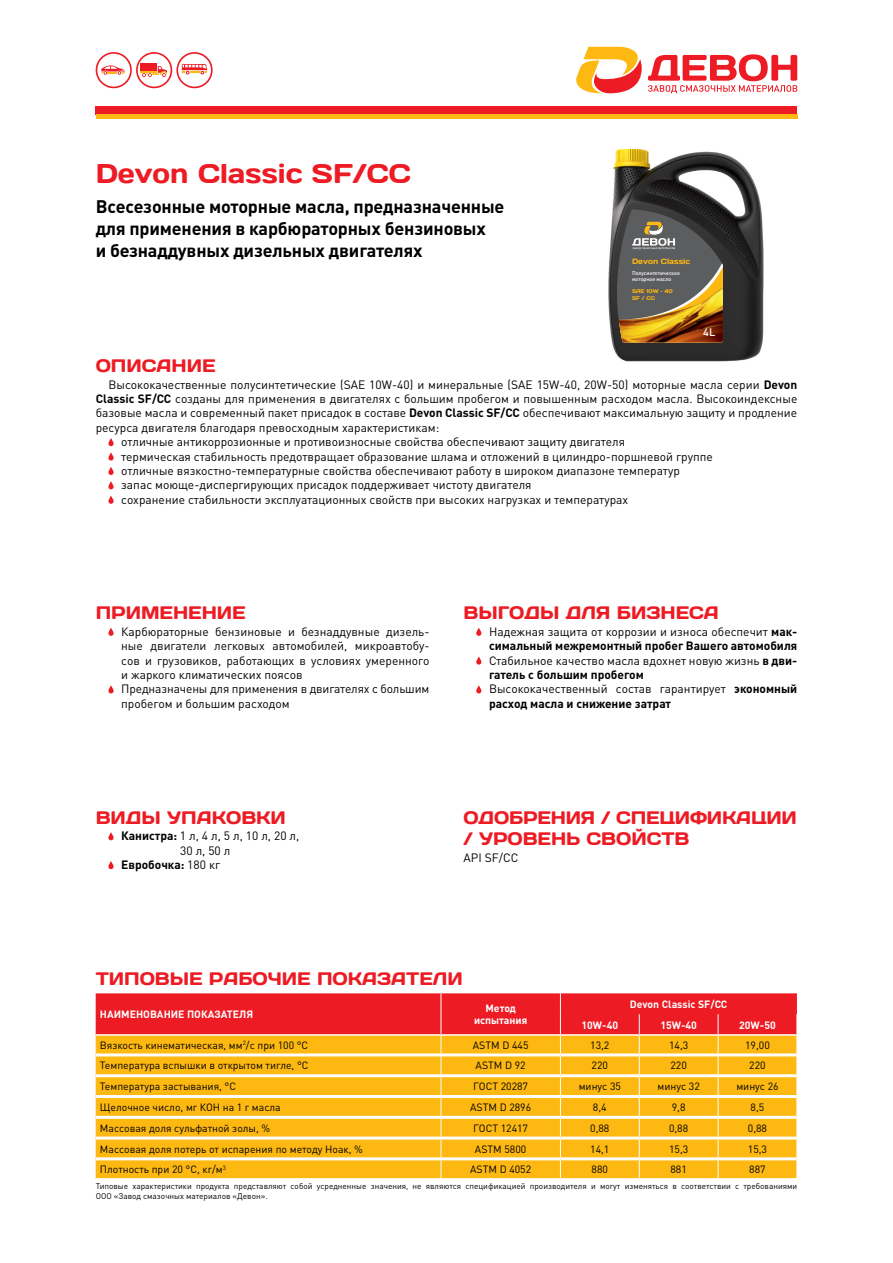
<style>
.page{position:relative;width:893px;height:1263px;background:#fff}
.page>*{position:absolute;margin:0;border:0;box-sizing:border-box;transform-origin:0 0}
.t1{font:27px "Days";color:#ed1b23}
.t2{font:700 18px/21.6px "DIN Pro";letter-spacing:-.01em;color:#000}
.t3{font:18px/21.6px "Days";color:#ed1b23}
.t4{font:12px/14.4px "DIN Pro";color:#000}
.t5{font:700 12px "DIN Pro";color:#000}
.t6{font:500 10.8px "DIN Pro";color:#fff}
.t7{font:10.5px "DIN Pro";color:#000}
.t8{font:700 10.5px/12.6px "DIN Pro";color:#fff;text-align:center}
.t9{font:8.25px/9.9px "DIN Pro";color:#000}
.t10{font:7.65px "Days";color:#fdb812}
.t11{font:500 5.25px/6.6px "DIN Pro";color:#fff}
.t12{font:5.25px/6.6px "Days";color:#fdb812}
.s1{font-weight:700}
.s2{font-weight:400}
</style>
<div class="page">
<svg style="left:648px;top:54px;width:149px;height:39px"></svg>
<svg style="left:576px;top:47px;width:66px;height:46px"></svg>
<div style="left:96px;top:106px;width:701px;height:9px;background:#ed1b23"></div>
<hr style="left:96px;top:114px;width:701px;height:4px;background:#fdb812">
<svg style="left:96px;top:52px;width:117px;height:36px"></svg>
<svg style="left:108px;top:438px;width:6px;height:8px"></svg>
<svg style="left:108px;top:452px;width:6px;height:9px"></svg>
<svg style="left:108px;top:467px;width:6px;height:8px"></svg>
<svg style="left:108px;top:481px;width:6px;height:8px"></svg>
<svg style="left:108px;top:496px;width:6px;height:8px"></svg>
<svg style="left:108px;top:628px;width:6px;height:8px"></svg>
<svg style="left:108px;top:685px;width:6px;height:8px"></svg>
<svg style="left:476px;top:628px;width:5px;height:8px"></svg>
<svg style="left:476px;top:656px;width:5px;height:9px"></svg>
<svg style="left:476px;top:685px;width:5px;height:8px"></svg>
<svg style="left:108px;top:832px;width:6px;height:8px"></svg>
<svg style="left:108px;top:861px;width:6px;height:8px"></svg>
<svg style="left:96px;top:993px;width:701px;height:185px;background:#f99d30"></svg>
<img style="left:608px;top:148px;width:156px;height:214px">
<svg style="left:617px;top:209px;width:106px;height:133px;background:#74634a"></svg>
<h1 class="t1" style="left:96px;top:156px;width:317px">Devon Classic SF/CС</h1>
<h2 class="t2" style="left:96px;top:195px;width:410px">Всесезонные моторные масла, предназначенные для применения в карбюраторных бензиновых<br>и безнаддувных дизельных двигателях</h2>
<p class="t10" style="left:632px;top:257px;width:60px">Devon Classic</p>
<p class="t11" style="left:632px;top:269px;width:49px">Полусинтетическое моторное масло</p>
<p class="t12" style="left:632px;top:288px;width:42px">SAE 10W – 40<br>SF / CC</p>
<p class="t6" style="left:703px;top:325px;width:13px">4L</p>
<h2 class="t3" style="left:96px;top:355px;width:121px">ОПИСАНИЕ</h2>
<p class="t4" style="left:108px;top:376px;width:690px">Высококачественные полусинтетические (SAE 10W-40) и минеральные (SAE 15W-40, 20W-50) моторные масла серии <span class="s1">Devon</span></p>
<p class="t4" style="left:96px;top:391px;width:703px"><span class="s1">Classic SF/CC</span> созданы для применения в двигателях с большим пробегом и повышенным расходом масла. Высокоиндексные</p>
<p class="t4" style="left:96px;top:405px;width:703px">базовые масла и современный пакет присадок в составе <span class="s1">Devon Classic SF/CC</span> обеспечивают максимальную защиту и продление</p>
<p class="t4" style="left:96px;top:420px;width:345px">ресурса двигателя благодаря превосходным характеристикам:</p>
<p class="t4" style="left:121px;top:434px;width:505px">отличные антикоррозионные и противоизносные свойства обеспечивают защиту двигателя</p>
<p class="t4" style="left:121px;top:448px;width:593px">термическая стабильность предотвращает образование шлама и отложений в цилиндро-поршневой группе</p>
<p class="t4" style="left:121px;top:463px;width:560px">отличные вязкостно-температурные свойства обеспечивают работу в широком диапазоне температур</p>
<p class="t4" style="left:121px;top:477px;width:412px">запас моюще-диспергирующих присадок поддерживает чистоту двигателя</p>
<p class="t4" style="left:121px;top:492px;width:509px">сохранение стабильности эксплуатационных свойств при высоких нагрузках и температурах</p>
<h2 class="t3" style="left:96px;top:602px;width:151px">ПРИМЕНЕНИЕ</h2>
<p class="t4" style="left:121px;top:624px;width:310px">Карбюраторные бензиновые и безнаддувные дизель&shy;ные двигатели легковых автомобилей, микроавтобу&shy;сов и грузовиков, работающих в условиях умеренного и жаркого климатических поясов<br>Предназначены для применения в двигателях с большим пробегом и большим расходом</p>
<h2 class="t3" style="left:463px;top:602px;width:257px">ВЫГОДЫ ДЛЯ БИЗНЕСА</h2>
<p class="t4" style="left:489px;top:624px;width:310px">Надежная защита от коррозии и износа обеспечит <span class="s1">мак&shy;симальный межремонтный пробег Вашего автомобиля </span>Стабильное качество масла вдохнет новую жизнь <span class="s1">в дви&shy;гатель с большим пробегом<br></span>Высококачественный состав гарантирует <span class="s1">экономный расход масла и снижение затрат</span></p>
<h2 class="t3" style="left:96px;top:806px;width:192px">ВИДЫ УПАКОВКИ</h2>
<p class="t4" style="left:121px;top:828px;width:180px"><span class="s1">Канистра:</span> 1 л, 4 л, 5 л, 10 л, 20 л,</p>
<p class="t4" style="left:180px;top:843px;width:52px">30 л, 50 л</p>
<p class="t5" style="left:121px;top:857px;width:100px">Евробочка: <span class="s2">180 кг</span></p>
<h2 class="t3" style="left:463px;top:806px;width:335px">ОДОБРЕНИЯ / СПЕЦИФИКАЦИИ / УРОВЕНЬ СВОЙСТВ</h2>
<p class="t4" style="left:463px;top:850px;width:56px">API SF/CC</p>
<h2 class="t3" style="left:96px;top:968px;width:369px">ТИПОВЫЕ РАБОЧИЕ ПОКАЗАТЕЛИ</h2>
<p class="t8" style="left:100px;top:1008px;width:155px">НАИМЕНОВАНИЕ ПОКАЗАТЕЛЯ</p>
<p class="t8" style="left:474px;top:1001px;width:55px">Метод испытания</p>
<p class="t8" style="left:630px;top:997px;width:99px">Devon Classic SF/CC</p>
<p class="t8" style="left:582px;top:1018px;width:38px">10W-40</p>
<p class="t8" style="left:660px;top:1018px;width:38px">15W-40</p>
<p class="t8" style="left:739px;top:1018px;width:38px">20W-50</p>
<p class="t7" style="left:100px;top:1038px;width:210px">Вязкость кинематическая, мм<sup>2</sup>/с при 100 °С</p>
<p class="t7" style="left:473px;top:1038px;width:57px">ASTM D 445</p>
<p class="t7" style="left:590px;top:1038px;width:21px">13,2</p>
<p class="t7" style="left:669px;top:1038px;width:21px">14,3</p>
<p class="t7" style="left:745px;top:1038px;width:26px">19,00</p>
<p class="t7" style="left:100px;top:1058px;width:210px">Температура вспышки в открытом тигле, °С</p>
<p class="t7" style="left:476px;top:1058px;width:52px">ASTM D 92</p>
<p class="t7" style="left:592px;top:1058px;width:18px">220</p>
<p class="t7" style="left:670px;top:1058px;width:18px">220</p>
<p class="t7" style="left:749px;top:1058px;width:18px">220</p>
<p class="t7" style="left:100px;top:1079px;width:138px">Температура застывания, °С</p>
<p class="t7" style="left:473px;top:1079px;width:56px">ГОСТ 20287</p>
<p class="t7" style="left:579px;top:1079px;width:44px">минус 35</p>
<p class="t7" style="left:657px;top:1079px;width:44px">минус 32</p>
<p class="t7" style="left:736px;top:1079px;width:44px">минус 26</p>
<p class="t7" style="left:100px;top:1100px;width:182px">Щелочное число, мг КОН на 1 г масла</p>
<p class="t7" style="left:470px;top:1100px;width:63px">ASTM D 2896</p>
<p class="t7" style="left:593px;top:1100px;width:15px">8,4</p>
<p class="t7" style="left:672px;top:1100px;width:15px">9,8</p>
<p class="t7" style="left:751px;top:1100px;width:15px">8,5</p>
<p class="t7" style="left:100px;top:1121px;width:172px">Массовая доля сульфатной золы, %</p>
<p class="t7" style="left:473px;top:1121px;width:56px">ГОСТ 12417</p>
<p class="t7" style="left:590px;top:1121px;width:21px">0,88</p>
<p class="t7" style="left:669px;top:1121px;width:21px">0,88</p>
<p class="t7" style="left:748px;top:1121px;width:21px">0,88</p>
<p class="t7" style="left:100px;top:1141px;width:265px">Массовая доля потерь от испарения по методу Ноак, %</p>
<p class="t7" style="left:475px;top:1141px;width:53px">ASTM 5800</p>
<p class="t7" style="left:590px;top:1141px;width:21px">14,1</p>
<p class="t7" style="left:669px;top:1141px;width:21px">15,3</p>
<p class="t7" style="left:748px;top:1141px;width:21px">15,3</p>
<p class="t7" style="left:100px;top:1162px;width:128px">Плотность при 20 °С, кг/м<sup>3</sup></p>
<p class="t7" style="left:470px;top:1162px;width:63px">ASTM D 4052</p>
<p class="t7" style="left:592px;top:1162px;width:18px">880</p>
<p class="t7" style="left:670px;top:1162px;width:18px">881</p>
<p class="t7" style="left:749px;top:1162px;width:18px">887</p>
<p class="t9" style="left:96px;top:1181px;width:703px">Типовые характеристики продукта представляют собой усредненные значения, не являются спецификацией производителя и могут изменяться в соответствии с требованиями<br>ООО «Завод смазочных материалов «Девон».</p>
</div>
